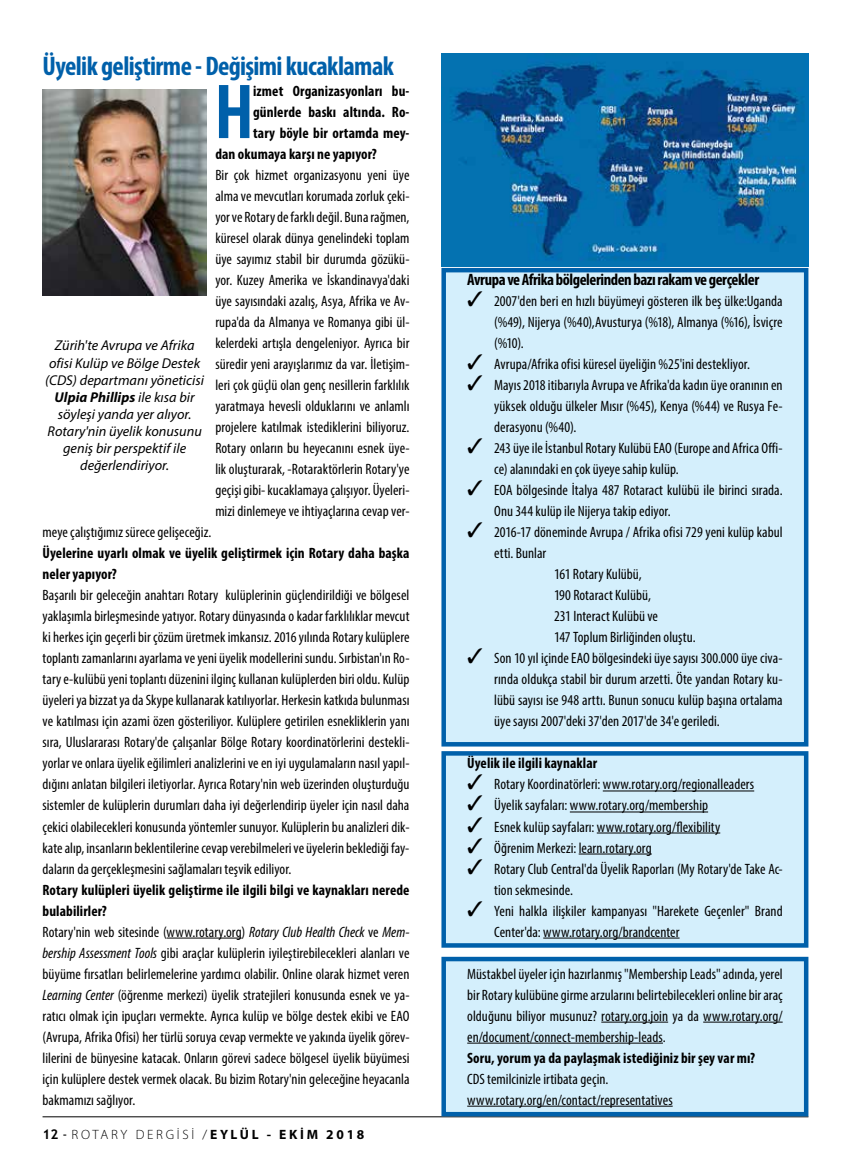
<style>
.page{position:relative;width:851px;height:1170px;background:#fff}
.page>*{position:absolute;margin:0;border:0;box-sizing:border-box;transform-origin:0 0}
.t1{font:700 72.15px "Tablet Gothic Condensed";color:#0060aa}
.t2{font:700 condensed 27px "Myriad Pro";letter-spacing:-.025em;color:#0060aa}
.t3{font:700 condensed 16.5px "Myriad Pro";letter-spacing:-.025em;color:#000}
.t4{font:condensed 15px/21px "Myriad Pro";letter-spacing:.005em;color:#000;text-align:justify}
.t5{font:700 condensed 15px/21px "Myriad Pro";letter-spacing:.005em;color:#000}
.t6{font:italic 14.25px/17.1px "Myriad Pro";color:#000;text-align:center}
.t7{font:300 13.5px "Myriad Pro";letter-spacing:.2em;color:#000}
.s1{font-weight:700}
.s2{font-style:italic}
.s3{font-family:"Trebuchet MS";font-weight:700}
.s4{font-family:"Trebuchet MS";font-weight:400}
</style>
<div class="page">
<hr style="left:43px;top:1116px;width:765px;height:1px;background:#000">
<hr style="left:167px;top:937px;width:74px;height:1px;background:#000">
<img style="left:43px;top:90px;width:164px;height:206px">
<img style="left:441px;top:53px;width:367px;height:213px">
<div style="left:443px;top:270px;width:363px;height:474px;background:#d4effc"></div>
<div style="left:441px;top:268px;width:367px;height:478px;border:4px solid #0060aa"></div>
<div style="left:443px;top:753px;width:363px;height:192px;background:#d4effc"></div>
<hr style="left:602px;top:790px;width:152px;height:1px;background:#000">
<hr style="left:569px;top:811px;width:139px;height:1px;background:#000">
<hr style="left:596px;top:832px;width:124px;height:1px;background:#000">
<hr style="left:578px;top:853px;width:73px;height:1px;background:#000">
<hr style="left:543px;top:937px;width:136px;height:1px;background:#000">
<div style="left:441px;top:751px;width:367px;height:196px;border:4px solid #0060aa"></div>
<div style="left:443px;top:958px;width:363px;height:156px;background:#d4effc"></div>
<hr style="left:601px;top:1021px;width:67px;height:1px;background:#000">
<hr style="left:703px;top:1021px;width:79px;height:1px;background:#000">
<hr style="left:467px;top:1042px;width:195px;height:1px;background:#000">
<hr style="left:467px;top:1105px;width:205px;height:1px;background:#000">
<div style="left:441px;top:956px;width:367px;height:160px;border:4px solid #0060aa"></div>
<h2 class="t2" style="left:43px;top:49px;width:353px">Üyelik geliştirme - Değişimi kucaklamak</h2>
<h1 class="t1" style="left:215px;top:62px;width:39px">H</h1>
<p class="t5" style="left:253px;top:80px;width:158px">izmet Organizasyonları bu-</p>
<p class="t5" style="left:253px;top:101px;width:158px">günlerde baskı altında. Ro-</p>
<p class="t5" style="left:253px;top:122px;width:158px">tary böyle bir ortamda mey-</p>
<p class="t5" style="left:215px;top:143px;width:163px">dan okumaya karşı ne yapıyor?</p>
<p class="t4" style="left:215px;top:164px;width:196px">Bir çok hizmet organizasyonu yeni üye alma ve mevcutları korumada zorluk çeki&shy;yor ve Rotary de farklı değil. Buna rağmen, küresel olarak dünya genelindeki toplam üye sayımız stabil bir durumda gözükü&shy;yor. Kuzey Amerika ve İskandinavya'daki üye sayısındaki azalış, Asya, Afrika ve Av&shy;rupa'da da Almanya ve Romanya gibi ül&shy;kelerdeki artışla dengeleniyor. Ayrıca bir süredir yeni arayışlarımız da var. İletişim&shy;leri çok güçlü olan genç nesillerin farklılık yaratmaya hevesli olduklarını ve anlamlı projelere katılmak istediklerini biliyoruz.<br>Rotary onların bu heyecanını esnek üye&shy;lik oluşturarak, -Rotaraktörlerin Rotary'ye geçişi gibi- kucaklamaya çalışıyor. Üyeleri&shy;mizi dinlemeye ve ihtiyaçlarına cevap ver-</p>
<p class="t6" style="left:45px;top:337px;width:160px">Zürih'te Avrupa ve Afrika ofisi Kulüp ve Bölge Destek (CDS) departmanı yöneticisi<br><span class="s1">Ulpia Phillips</span> ile kısa bir söyleşi yanda yer alıyor.<br>Rotary'nin üyelik konusunu geniş bir perspektif ile değerlendiriyor.</p>
<p class="t4" style="left:43px;top:521px;width:170px">meye çalıştığımız sürece gelişeceğiz.</p>
<p class="t5" style="left:43px;top:542px;width:368px">Üyelerine uyarlı olmak ve üyelik geliştirmek için Rotary daha başka neler yapıyor?</p>
<p class="t4" style="left:43px;top:584px;width:368px">Başarılı bir geleceğin anahtarı Rotary kulüplerinin güçlendirildiği ve bölgesel yaklaşımla birleşmesinde yatıyor. Rotary dünyasında o kadar farklılıklar mevcut ki herkes için geçerli bir çözüm üretmek imkansız. 2016 yılında Rotary kulüplere toplantı zamanlarını ayarlama ve yeni üyelik modellerini sundu. Sırbistan'ın Ro&shy;tary e-kulübü yeni toplantı düzenini ilginç kullanan kulüplerden biri oldu. Kulüp üyeleri ya bizzat ya da Skype kullanarak katılıyorlar. Herkesin katkıda bulunması ve katılması için azami özen gösteriliyor. Kulüplere getirilen esnekliklerin yanı sıra, Uluslararası Rotary'de çalışanlar Bölge Rotary koordinatörlerini destekli&shy;yorlar ve onlara üyelik eğilimleri analizlerini ve en iyi uygulamaların nasıl yapıl&shy;dığını anlatan bilgileri iletiyorlar. Ayrıca Rotary'nin web üzerinden oluşturduğu sistemler de kulüplerin durumları daha iyi değerlendirip üyeler için nasıl daha çekici olabilecekleri konusunda yöntemler sunuyor. Kulüplerin bu analizleri dik&shy;kate alıp, insanların beklentilerine cevap verebilmeleri ve üyelerin beklediği fay&shy;daların da gerçekleşmesini sağlamaları teşvik ediliyor.</p>
<p class="t4" style="left:43px;top:878px;width:368px;text-align:left"><span class="s1">Rotary kulüpleri üyelik geliştirme ile ilgili bilgi ve kaynakları nerede bulabilirler?<br></span>Rotary'nin web sitesinde (www.rotary.org) <span class="s2">Rotary Club Health Check</span> ve <span class="s2">Mem&shy;bership Assessment Tools</span> gibi araçlar kulüplerin iyileştirebilecekleri alanları ve büyüme fırsatları belirlemelerine yardımcı olabilir. Online olarak hizmet veren <span class="s2">Learning Center</span> (öğrenme merkezi) üyelik stratejileri konusunda esnek ve ya&shy;ratıcı olmak için ipuçları vermekte. Ayrıca kulüp ve bölge destek ekibi ve EAO (Avrupa, Afrika Ofisi) her türlü soruya cevap vermekte ve yakında üyelik görev&shy;lilerini de bünyesine katacak. Onların görevi sadece bölgesel üyelik büyümesi için kulüplere destek vermek olacak. Bu bizim Rotary'nin geleceğine heyacanla bakmamızı sağlıyor.</p>
<p class="t7" style="left:43px;top:1126px;width:323px"><span class="s3">12</span> <span class="s4">-</span> ROTARY DERGİSİ /<span class="s1">EYLÜL - EKİM 2018</span></p>
<p class="t3" style="left:467px;top:269px;width:293px">Avrupa ve Afrika bölgelerinden bazı rakam ve gerçekler</p>
<p class="t4" style="left:494px;top:290px;width:290px;text-indent:-27px">✓ 2007'den beri en hızlı büyümeyi gösteren ilk beş ülke:Uganda (%49), Nijerya (%40),Avusturya (%18), Almanya (%16), İsviçre (%10).</p>
<p class="t4" style="left:467px;top:353px;width:284px">✓ Avrupa/Afrika ofisi küresel üyeliğin %25'ini destekliyor.</p>
<p class="t4" style="left:494px;top:374px;width:290px;text-indent:-27px">✓ Mayıs 2018 itibarıyla Avrupa ve Afrika'da kadın üye oranının en yüksek olduğu ülkeler Mısır (%45), Kenya (%44) ve Rusya Fe&shy;derasyonu (%40).</p>
<p class="t4" style="left:494px;top:437px;width:290px;text-indent:-27px">✓ 243 üye ile İstanbul Rotary Kulübü EAO (Europe and Africa Offi&shy;ce) alanındaki en çok üyeye sahip kulüp.</p>
<p class="t4" style="left:494px;top:479px;width:290px;text-indent:-27px">✓ EOA bölgesinde İtalya 487 Rotaract kulübü ile birinci sırada.<br>Onu 344 kulüp ile Nijerya takip ediyor.</p>
<p class="t4" style="left:467px;top:521px;width:317px">✓ 2016-17 döneminde Avrupa / Afrika ofisi 729 yeni kulüp kabul</p>
<p class="t4" style="left:494px;top:542px;width:53px">etti. Bunlar</p>
<p class="t4" style="left:554px;top:563px;width:89px">161 Rotary Kulübü,</p>
<p class="t4" style="left:554px;top:584px;width:98px">190 Rotaract Kulübü,</p>
<p class="t4" style="left:554px;top:605px;width:105px">231 Interact Kulübü ve</p>
<p class="t4" style="left:554px;top:626px;width:143px">147 Toplum Birliğinden oluştu.</p>
<p class="t4" style="left:494px;top:647px;width:290px;text-indent:-27px">✓ Son 10 yıl içinde EAO bölgesindeki üye sayısı 300.000 üye civa&shy;rında oldukça stabil bir durum arzetti. Öte yandan Rotary ku&shy;lübü sayısı ise 948 arttı. Bunun sonucu kulüp başına ortalama üye sayısı 2007'deki 37'den 2017'de 34'e geriledi.</p>
<p class="t5" style="left:467px;top:752px;width:131px">Üyelik ile ilgili kaynaklar</p>
<p class="t4" style="left:467px;top:773px;width:288px">✓ Rotary Koordinatörleri: www.rotary.org/regionalleaders</p>
<p class="t4" style="left:467px;top:794px;width:242px">✓ Üyelik sayfaları: www.rotary.org/membership</p>
<p class="t4" style="left:467px;top:815px;width:254px">✓ Esnek kulüp sayfaları: www.rotary.org/flexibility</p>
<p class="t4" style="left:467px;top:836px;width:186px">✓ Öğrenim Merkezi: learn.rotary.org</p>
<p class="t4" style="left:494px;top:857px;width:290px;text-indent:-27px">✓ Rotary Club Central'da Üyelik Raporları (My Rotary'de Take Ac&shy;tion sekmesinde.</p>
<p class="t4" style="left:494px;top:899px;width:290px;text-indent:-27px">✓ Yeni halkla ilişkiler kampanyası "Harekete Geçenler" Brand<br>Center'da: www.rotary.org/brandcenter</p>
<p class="t4" style="left:467px;top:962px;width:317px">Müstakbel üyeler için hazırlanmış "Membership Leads" adında, yerel bir Rotary kulübüne girme arzularını belirtebilecekleri online bir araç olduğunu biliyor musunuz? rotary.org.join ya da www.rotary.org/ en/document/connect-membership-leads.</p>
<p class="t5" style="left:467px;top:1046px;width:289px">Soru, yorum ya da paylaşmak istediğiniz bir şey var mı?</p>
<p class="t4" style="left:467px;top:1067px;width:207px">CDS temilcinizle irtibata geçin. www.rotary.org/en/contact/representatives</p>
</div>
